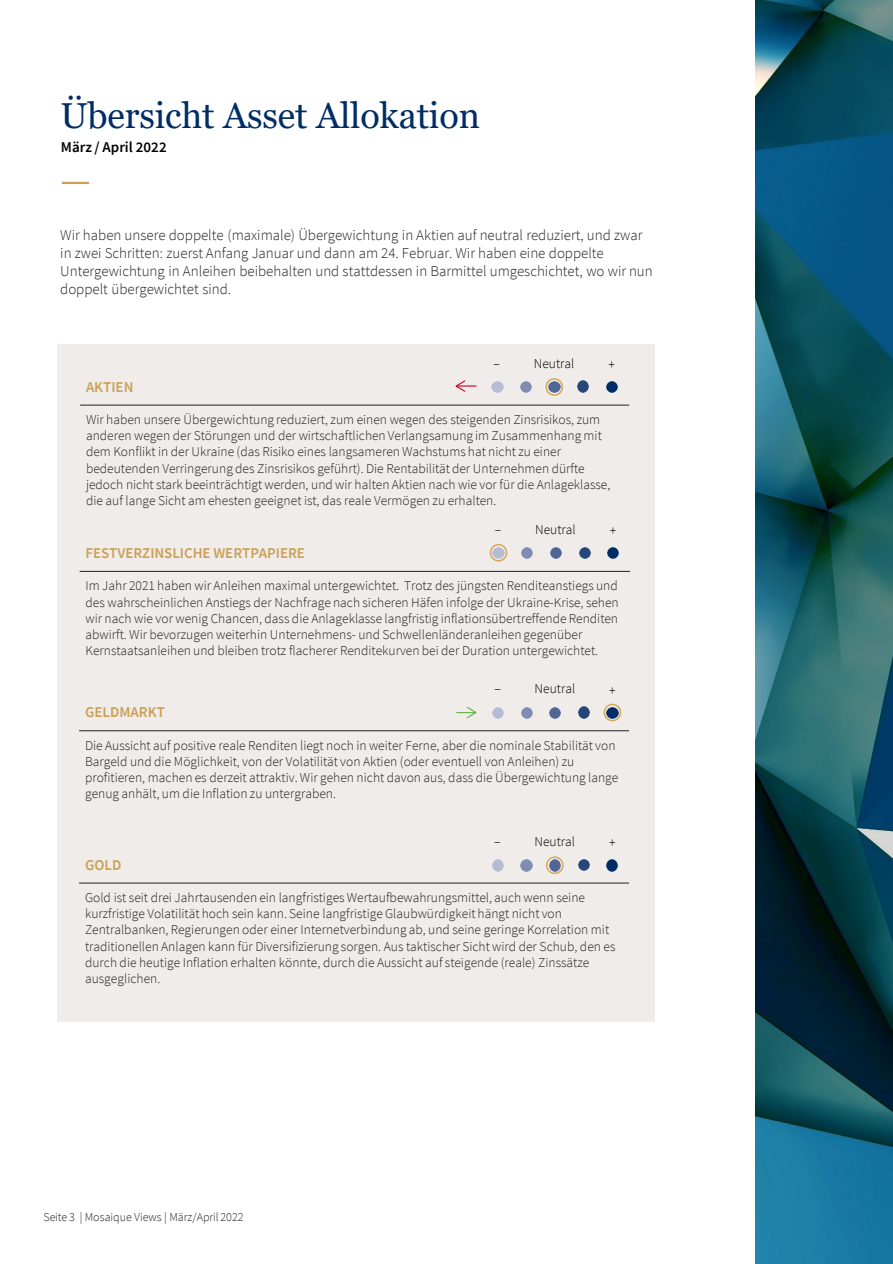
<style>
.page{position:relative;width:893px;height:1264px;background:#fff}
.page>*{position:absolute;margin:0;border:0;box-sizing:border-box;transform-origin:0 0}
.t1{font:36px "Georgia";letter-spacing:-.005em;color:#002d65}
.t2{font:300 15px/18px "Source Sans Pro";color:#231f20}
.t3{font:600 15px "Source Sans Pro";color:#cc9f53}
.t4{font:600 15px "Source Sans Pro";color:#000}
.t5{font:300 13.5px/16.2px "Source Sans Pro";color:#231f20}
.t6{font:300 13.5px "Source Sans Pro";letter-spacing:.005em;color:#000}
.Slide{font:300 12px "Source Sans Pro";letter-spacing:-.005em;color:#231f20}
</style>
<div class="page">
<div style="left:57px;top:344px;width:597px;height:676px;background:#efecea"></div>
<hr style="left:80px;top:404px;width:549px;height:1px;background:#231f20">
<svg style="left:455px;top:380px;width:21px;height:12px"></svg>
<hr style="left:80px;top:571px;width:550px;height:1px;background:#231f20">
<hr style="left:79px;top:730px;width:550px;height:1px;background:#231f20">
<hr style="left:79px;top:882px;width:550px;height:1px;background:#231f20">
<svg style="left:456px;top:706px;width:21px;height:13px"></svg>
<img style="left:755px;top:0;width:137px;height:1263px">
<svg style="left:491px;top:381px;width:12px;height:11px"></svg>
<svg style="left:520px;top:381px;width:11px;height:11px"></svg>
<svg style="left:606px;top:381px;width:11px;height:11px"></svg>
<svg style="left:577px;top:381px;width:12px;height:11px"></svg>
<svg style="left:545px;top:378px;width:19px;height:18px"></svg>
<svg style="left:521px;top:547px;width:12px;height:11px"></svg>
<svg style="left:550px;top:547px;width:11px;height:11px"></svg>
<svg style="left:607px;top:547px;width:11px;height:11px"></svg>
<svg style="left:579px;top:547px;width:11px;height:11px"></svg>
<svg style="left:492px;top:707px;width:11px;height:11px"></svg>
<svg style="left:521px;top:707px;width:11px;height:11px"></svg>
<svg style="left:549px;top:707px;width:12px;height:11px"></svg>
<svg style="left:578px;top:706px;width:11px;height:11px"></svg>
<svg style="left:489px;top:543px;width:19px;height:19px"></svg>
<svg style="left:603px;top:703px;width:19px;height:19px"></svg>
<svg style="left:492px;top:859px;width:11px;height:11px"></svg>
<svg style="left:521px;top:859px;width:11px;height:11px"></svg>
<svg style="left:606px;top:859px;width:12px;height:11px"></svg>
<svg style="left:578px;top:859px;width:11px;height:11px"></svg>
<svg style="left:546px;top:856px;width:18px;height:18px"></svg>
<hr style="left:62px;top:182px;width:27px;height:2px;background:#cc9f53">
<h2 class="t1" style="left:61px;top:93px;width:421px">Übersicht Asset Allokation</h2>
<p class="t4" style="left:61px;top:137px;width:107px">März / April 2022</p>
<p class="t2" style="left:60px;top:226px;width:594px">Wir haben unsere doppelte (maximale) Übergewichtung in Aktien auf neutral reduziert, und zwar in zwei Schritten: zuerst Anfang Januar und dann am 24. Februar. Wir haben eine doppelte Untergewichtung in Anleihen beibehalten und stattdessen in Barmittel umgeschichtet, wo wir nun doppelt übergewichtet sind.</p>
<p class="t6" style="left:493px;top:355px;width:8px">–</p>
<p class="t6" style="left:533px;top:355px;width:42px">Neutral</p>
<p class="t6" style="left:608px;top:356px;width:8px">+</p>
<p class="t3" style="left:86px;top:377px;width:49px">AKTIEN</p>
<p class="t5" style="left:86px;top:411px;width:526px">Wir haben unsere Übergewichtung reduziert, zum einen wegen des steigenden Zinsrisikos, zum anderen wegen der Störungen und der wirtschaftlichen Verlangsamung im Zusammenhang mit dem Konflikt in der Ukraine (das Risiko eines langsameren Wachstums hat nicht zu einer bedeutenden Verringerung des Zinsrisikos geführt). Die Rentabilität der Unternehmen dürfte jedoch nicht stark beeinträchtigt werden, und wir halten Aktien nach wie vor für die Anlageklasse, die auf lange Sicht am ehesten geeignet ist, das reale Vermögen zu erhalten.</p>
<p class="t6" style="left:495px;top:521px;width:8px">–</p>
<p class="t6" style="left:535px;top:521px;width:42px">Neutral</p>
<p class="t6" style="left:610px;top:522px;width:8px">+</p>
<p class="t3" style="left:85px;top:543px;width:221px">FESTVERZINSLICHE WERTPAPIERE</p>
<p class="t5" style="left:85px;top:577px;width:534px">Im Jahr 2021 haben wir Anleihen maximal untergewichtet. Trotz des jüngsten Renditeanstiegs und des wahrscheinlichen Anstiegs der Nachfrage nach sicheren Häfen infolge der Ukraine-Krise, sehen wir nach wie vor wenig Chancen, dass die Anlageklasse langfristig inflationsübertreffende Renditen abwirft. Wir bevorzugen weiterhin Unternehmens- und Schwellenländeranleihen gegenüber Kernstaatsanleihen und bleiben trotz flacherer Renditekurven bei der Duration untergewichtet.</p>
<p class="t6" style="left:494px;top:680px;width:8px">–</p>
<p class="t6" style="left:534px;top:680px;width:42px">Neutral</p>
<p class="t6" style="left:609px;top:681px;width:8px">+</p>
<p class="t3" style="left:85px;top:702px;width:81px">GELDMARKT</p>
<p class="t5" style="left:85px;top:737px;width:535px">Die Aussicht auf positive reale Renditen liegt noch in weiter Ferne, aber die nominale Stabilität von Bargeld und die Möglichkeit, von der Volatilität von Aktien (oder eventuell von Anleihen) zu profitieren, machen es derzeit attraktiv. Wir gehen nicht davon aus, dass die Übergewichtung lange genug anhält, um die Inflation zu untergraben.</p>
<p class="t6" style="left:494px;top:833px;width:8px">–</p>
<p class="t6" style="left:534px;top:833px;width:42px">Neutral</p>
<p class="t6" style="left:609px;top:834px;width:8px">+</p>
<p class="t3" style="left:85px;top:854px;width:38px">GOLD</p>
<p class="t5" style="left:85px;top:889px;width:532px">Gold ist seit drei Jahrtausenden ein langfristiges Wertaufbewahrungsmittel, auch wenn seine kurzfristige Volatilität hoch sein kann. Seine langfristige Glaubwürdigkeit hängt nicht von Zentralbanken, Regierungen oder einer Internetverbindung ab, und seine geringe Korrelation mit traditionellen Anlagen kann für Diversifizierung sorgen. Aus taktischer Sicht wird der Schub, den es durch die heutige Inflation erhalten könnte, durch die Aussicht auf steigende (reale) Zinssätze ausgeglichen.</p>
<p class="Slide" style="left:44px;top:1209px;width:201px">Seite 3 | Mosaique Views | März/April 2022</p>
</div>
